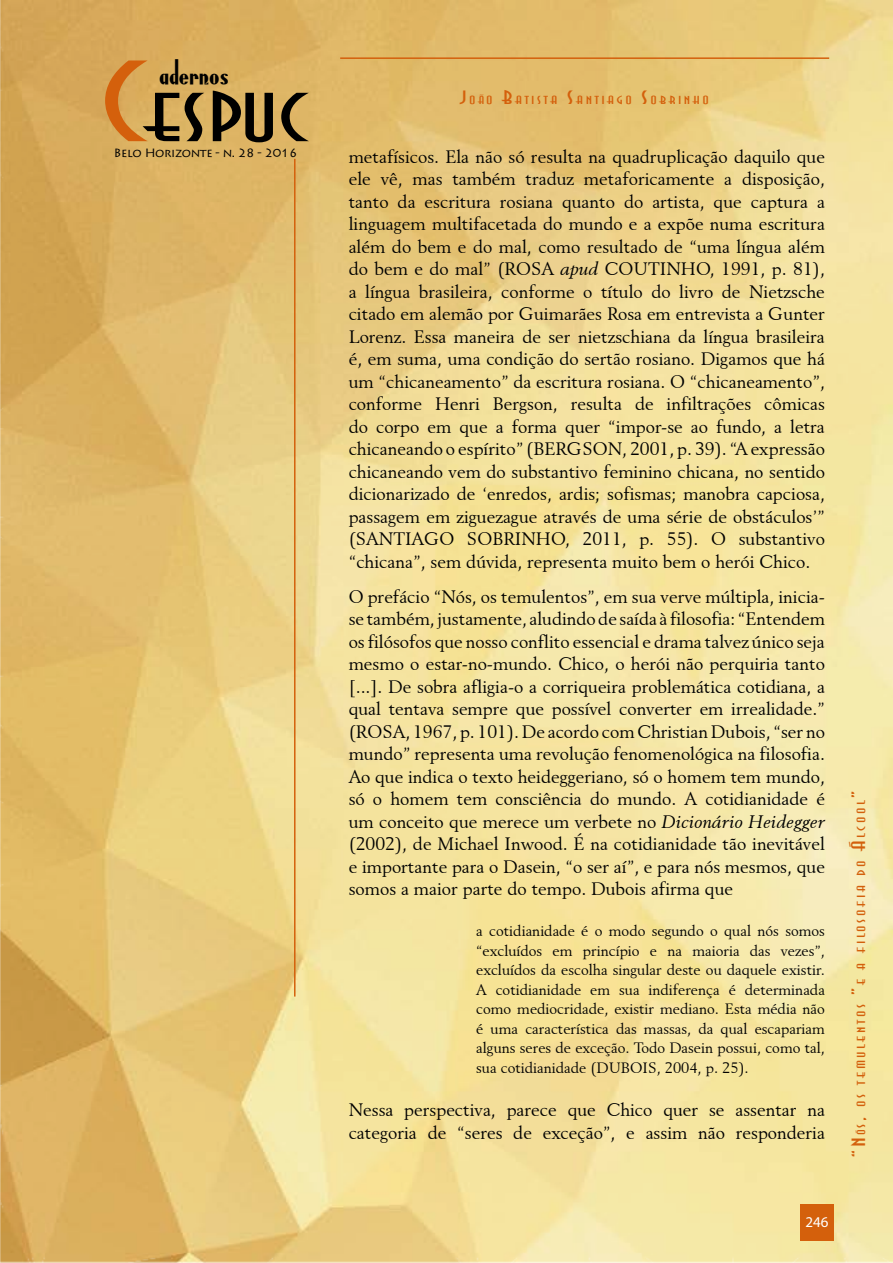
<style>
.page{position:relative;width:893px;height:1263px;background:#fff}
.page>*{position:absolute;margin:0;border:0;box-sizing:border-box;transform-origin:0 0}
.t1{font:expanded 108px "Asia";color:#000}
.t2{font:30px "Anchor Steam NF";color:#000}
.t3{font:18px/22.5px "Revival 565 BT";color:#000;text-align:justify}
.t4{font:expanded 18px "Asia";letter-spacing:.14em;color:#d3600c}
.t5{font:expanded 18px "Asia";letter-spacing:.14em;color:#d4600c}
.t6{font:15px/19.5px "Revival 565 BT";color:#000;text-align:justify}
.t7{font:15px "Myriad Pro";color:#fff}
.t8{font:12px "Lithos Pro";letter-spacing:-.03em;color:#000}
.s1{color:#d4600c}
.s2{font-style:italic}
.s3{font-size:10.5px}
</style>
<div class="page">
<img style="left:0;top:0;width:893px;height:1263px">
<div style="left:800px;top:1203px;width:34px;height:37px;background:#d4600c"></div>
<hr style="left:294px;top:159px;width:2px;height:837px;background:#d4600c">
<hr style="left:340px;top:57px;width:489px;height:2px;background:#d4600c">
<h2 class="t2" style="left:159px;top:51px;width:71px">adernos</h2>
<h1 class="t1" style="left:101px;top:42px;width:208px"><span class="s1">C</span>espuc</h1>
<p class="t8" style="left:114px;top:146px;width:185px">Belo Horizonte - n. 28 - 2016</p>
<p class="t3" style="left:349px;top:145px;width:478px">metafísicos. Ela não só resulta na quadruplicação daquilo que ele vê, mas também traduz metaforicamente a disposição, tanto da escritura rosiana quanto do artista, que captura a linguagem multifacetada do mundo e a expõe numa escritura além do bem e do mal, como resultado de “uma língua além do bem e do mal” (ROSA <span class="s2">apud</span> COUTINHO, 1991, p. 81), a língua brasileira, conforme o título do livro de Nietzsche citado em alemão por Guimarães Rosa em entrevista a Gunter Lorenz. Essa maneira de ser nietzschiana da língua brasileira é, em suma, uma condição do sertão rosiano. Digamos que há um “chicaneamento” da escritura rosiana. O “chicaneamento”, conforme Henri Bergson, resulta de infiltrações cômicas do corpo em que a forma quer “impor-se ao fundo, a letra chicaneando o espírito” (BERGSON, 2001, p. 39). “A expressão chicaneando vem do substantivo feminino chicana, no sentido dicionarizado de ‘enredos, ardis; sofismas; manobra capciosa, passagem em ziguezague através de uma série de obstáculos’” (SANTIAGO SOBRINHO, 2011, p. 55). O substantivo “chicana”, sem dúvida, representa muito bem o herói Chico.</p>
<p class="t3" style="left:349px;top:585px;width:478px">O prefácio “Nós, os temulentos”, em sua verve múltipla, inicia&shy;se também, justamente, aludindo de saída à filosofia: “Entendem os filósofos que nosso conflito essencial e drama talvez único seja mesmo o estar-no-mundo. Chico, o herói não perquiria tanto [...]. De sobra afligia-o a corriqueira problemática cotidiana, a qual tentava sempre que possível converter em irrealidade.” (ROSA, 1967, p. 101). De acordo com Christian Dubois, “ser no mundo” representa uma revolução fenomenológica na filosofia.<br>Ao que indica o texto heideggeriano, só o homem tem mundo, só o homem tem consciência do mundo. A cotidianidade é um conceito que merece um verbete no <span class="s2">Dicionário Heidegger </span>(2002), de Michael Inwood. É na cotidianidade tão inevitável e importante para o Dasein, “o ser aí”, e para nós mesmos, que somos a maior parte do tempo. Dubois afirma que</p>
<p class="t6" style="left:476px;top:921px;width:350px">a cotidianidade é o modo segundo o qual nós somos “excluídos em princípio e na maioria das vezes”, excluídos da escolha singular deste ou daquele existir.<br>A cotidianidade em sua indiferença é determinada como mediocridade, existir mediano. Esta média não é uma característica das massas, da qual escapariam alguns seres de exceção. Todo Dasein possui, como tal, sua cotidianidade (DUBOIS, 2004, p. 25).</p>
<p class="t3" style="left:349px;top:1098px;width:478px">Nessa perspectiva, parece que Chico quer se assentar na categoria de “seres de exceção”, e assim não responderia</p>
<p class="t5" style="left:460px;top:88px;width:250px">Jo<span class="s3">ã</span>o Batista Santiago Sobrinho</p>
<p class="t4" style="left:849px;top:1157px;width:367px;rotate:-90deg">“N<span class="s3">ó</span>s, os temulentos ”e a filosofia do álcool”</p>
<p class="t7" style="left:805px;top:1213px;width:25px">246</p>
</div>
